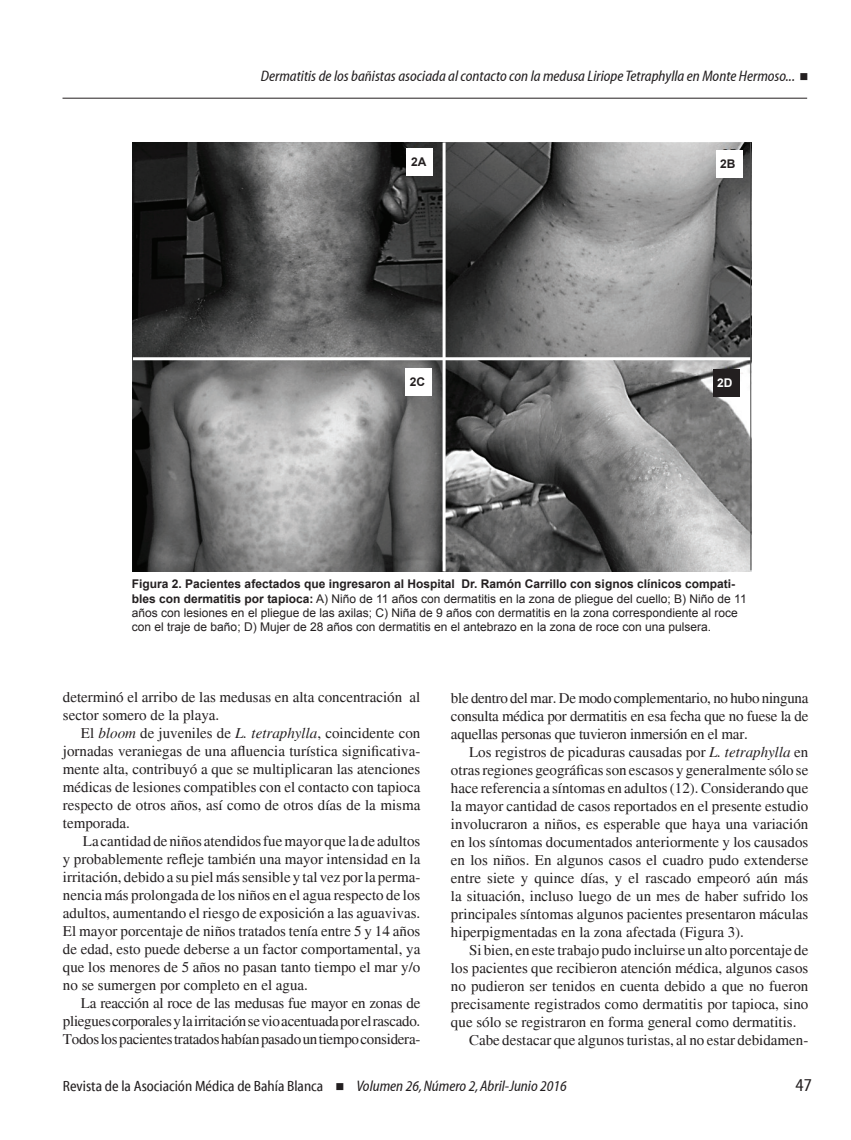
<style>
.page{position:relative;width:851px;height:1140px;background:#fff}
.page>*{position:absolute;margin:0;border:0;box-sizing:border-box;transform-origin:0 0}
.t1{font:18px "Myriad Cn Web";color:#231f20}
.t2{font:15px/18px "Times";color:#231f20;text-align:justify}
.t3{font:15px "Myriad Cn It Web";color:#231f20}
.t4{font:15px "Myriad Cn Web";color:#231f20}
.t5{font:12px/14.4px "Arial";color:#231f20}
.t6{font:700 12px "Arial";color:#231f20}
.t7{font:700 12px "Arial";color:#fff}
.s1{font-weight:700}
.s2{font-style:italic}
.s3{font-family:"Myriad Cn It Web"}
</style>
<div class="page">
<hr style="left:62px;top:98px;width:745px;height:1px;background:#231f20">
<img style="left:132px;top:142px;width:619px;height:429px">
<hr style="left:133px;top:357px;width:617px;height:3px;background:#fff">
<hr style="left:442px;top:142px;width:3px;height:429px;background:#fff">
<div style="left:406px;top:149px;width:27px;height:27px;background:#fff"></div>
<div style="left:715px;top:151px;width:27px;height:27px;background:#fff"></div>
<div style="left:405px;top:368px;width:27px;height:27px;background:#fff"></div>
<div style="left:712px;top:369px;width:27px;height:27px;background:#231f20"></div>
<hr style="left:750px;top:142px;width:1px;height:428px;background:#4c4c4c">
<p class="t3" style="left:261px;top:68px;width:549px">Dermatitis de los bañistas asociada al contacto con la medusa Liriope Tetraphylla en Monte Hermoso... ■</p>
<p class="t6" style="left:411px;top:154px;width:17px">2A</p>
<p class="t6" style="left:720px;top:156px;width:17px">2B</p>
<p class="t6" style="left:410px;top:373px;width:17px">2C</p>
<p class="t7" style="left:717px;top:374px;width:17px">2D</p>
<p class="t5" style="left:132px;top:577px;width:616px"><span class="s1">Figura 2. Pacientes afectados que ingresaron al Hospital Dr. Ramón Carrillo con signos clínicos compati&shy;bles con dermatitis por tapioca:</span> A) Niño de 11 años con dermatitis en la zona de pliegue del cuello; B) Niño de 11 años con lesiones en el pliegue de las axilas; C) Niña de 9 años con dermatitis en la zona correspondiente al roce con el traje de baño; D) Mujer de 28 años con dermatitis en el antebrazo en la zona de roce con una pulsera.</p>
<p class="t2" style="left:63px;top:688px;width:359px">determinó el arribo de las medusas en alta concentración al sector somero de la playa.</p>
<p class="t2" style="left:63px;top:724px;width:359px;text-indent:18px">El <span class="s2">bloom</span> de juveniles de <span class="s2">L. tetraphylla</span>, coincidente con jornadas veraniegas de una afluencia turística significativa&shy;mente alta, contribuyó a que se multiplicaran las atenciones médicas de lesiones compatibles con el contacto con tapioca respecto de otros años, así como de otros días de la misma temporada.</p>
<p class="t2" style="left:63px;top:832px;width:359px;text-indent:20px">La cantidad de niños atendidos fue mayor que la de adultos y probablemente refleje también una mayor intensidad en la irritación, debido a su piel más sensible y tal vez por la perma&shy;nencia más prolongada de los niños en el agua respecto de los adultos, aumentando el riesgo de exposición a las aguavivas.<br>El mayor porcentaje de niños tratados tenía entre 5 y 14 años de edad, esto puede deberse a un factor comportamental, ya que los menores de 5 años no pasan tanto tiempo el mar y/o no se sumergen por completo en el agua.</p>
<p class="t2" style="left:63px;top:994px;width:359px;text-indent:18px">La reacción al roce de las medusas fue mayor en zonas de pliegues corporales y la irritación se vio acentuada por el rascado.<br>Todos los pacientes tratados habían pasado un tiempo considera-</p>
<p class="t2" style="left:451px;top:688px;width:359px">ble dentro del mar. De modo complementario, no hubo ninguna consulta médica por dermatitis en esa fecha que no fuese la de aquellas personas que tuvieron inmersión en el mar.</p>
<p class="t2" style="left:451px;top:742px;width:359px;text-indent:18px">Los registros de picaduras causadas por <span class="s2">L. tetraphylla</span> en otras regiones geográficas son escasos y generalmente sólo se hace referencia a síntomas en adultos (12). Considerando que la mayor cantidad de casos reportados en el presente estudio involucraron a niños, es esperable que haya una variación en los síntomas documentados anteriormente y los causados en los niños. En algunos casos el cuadro pudo extenderse entre siete y quince días, y el rascado empeoró aún más la situación, incluso luego de un mes de haber sufrido los principales síntomas algunos pacientes presentaron máculas hiperpigmentadas en la zona afectada (Figura 3).</p>
<p class="t2" style="left:469px;top:940px;width:341px">Si bien, en este trabajo pudo incluirse un alto porcentaje de</p>
<p class="t2" style="left:451px;top:958px;width:359px">los pacientes que recibieron atención médica, algunos casos</p>
<p class="t2" style="left:451px;top:976px;width:359px">no pudieron ser tenidos en cuenta debido a que no fueron</p>
<p class="t2" style="left:451px;top:994px;width:359px">precisamente registrados como dermatitis por tapioca, sino</p>
<p class="t2" style="left:451px;top:1012px;width:347px">que sólo se registraron en forma general como dermatitis.</p>
<p class="t2" style="left:469px;top:1030px;width:341px">Cabe destacar que algunos turistas, al no estar debidamen-</p>
<p class="t4" style="left:63px;top:1077px;width:505px">Revista de la Asociación Médica de Bahía Blanca ■ <span class="s3">Volumen 26, Número 2, Abril-Junio 2016</span></p>
<p class="t1" style="left:795px;top:1075px;width:18px">47</p>
</div>
